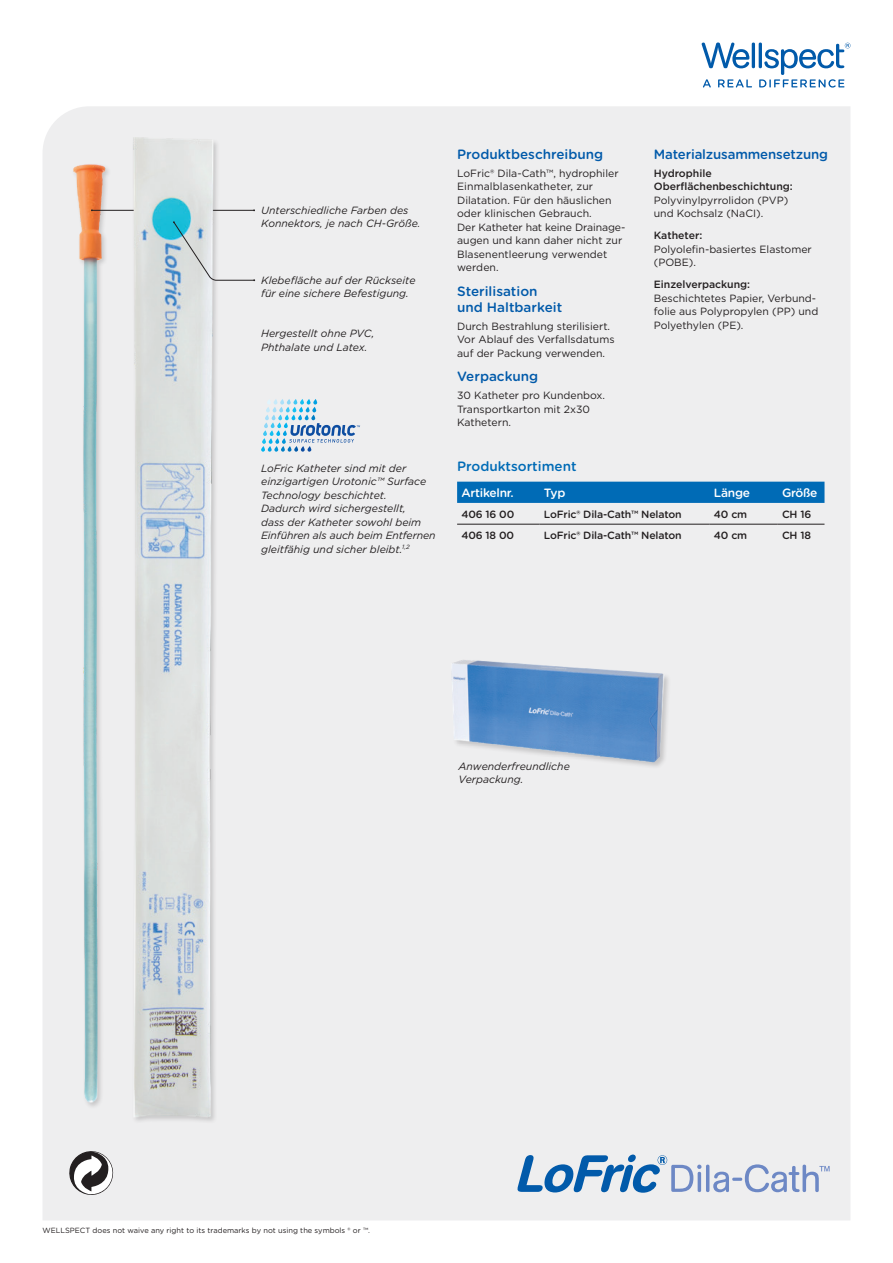
<style>
.page{position:relative;width:893px;height:1263px;background:#fff}
.page>*{position:absolute;margin:0;border:0;box-sizing:border-box;transform-origin:0 0}
.Product_sheet_-_subh{font:500 13.5px/16.2px "Gotham Rounded";color:#015aaa}
.Product_sheet_-_subh-2{font:500 13.5px "Gotham Rounded";color:#006bb6}
.Product_sheet_-_tabl{font:500 12px "Gotham Rounded";letter-spacing:-.02em;color:#fff}
.Product_sheet_-_body{font:10.5px/13.5px "Gotham";color:#231f20}
.Product_sheet_-_feat{font:italic 10.5px/13.5px "Gotham";color:#231f20}
.Product_sheet_-_tabl-2{font:500 10.5px "Gotham Rounded";letter-spacing:-.015em;color:#231f20}
.Product_sheet_-_feat-2{font:italic 10.5px/13.5px "Gotham Rounded";color:#231f20}
.t1{font:7.5px "Gotham Rounded";color:#231f20}
.s1{font-weight:500}
</style>
<div class="page">
<div style="left:43px;top:106px;width:807px;height:1114px;background:#eeeeef"></div>
<svg style="left:702px;top:43px;width:148px;height:45px"></svg>
<svg style="left:517px;top:1154px;width:313px;height:39px;background:#b2c6dd"></svg>
<img style="left:430px;top:644px;width:255px;height:132px">
<svg style="left:69px;top:1151px;width:44px;height:44px"></svg>
<img style="left:63px;top:152px;width:54px;height:953px">
<hr style="left:92px;top:210px;width:162px;height:1px;background:#231f20">
<img style="left:128px;top:124px;width:96px;height:1004px">
<svg style="left:173px;top:221px;width:82px;height:60px;background:#d2dce0"></svg>
<svg style="left:261px;top:399px;width:99px;height:53px;background:#c3d8e7"></svg>
<div style="left:457px;top:482px;width:367px;height:21px;background:#006bb6"></div>
<hr style="left:457px;top:524px;width:83px;height:1px;background:#231f20">
<hr style="left:540px;top:524px;width:170px;height:1px;background:#231f20">
<hr style="left:710px;top:524px;width:68px;height:1px;background:#231f20">
<hr style="left:778px;top:524px;width:46px;height:1px;background:#231f20">
<p class="Product_sheet_-_feat-2" style="left:261px;top:203px;width:161px">Unterschiedliche Farben des<br>Konnektors, je nach CH-Größe.</p>
<p class="Product_sheet_-_feat" style="left:261px;top:273px;width:156px">Klebefläche auf der Rückseite für eine sichere Befestigung.</p>
<p class="Product_sheet_-_feat" style="left:261px;top:327px;width:115px">Hergestellt ohne PVC,<br>Phthalate und Latex.</p>
<p class="Product_sheet_-_subh" style="left:457px;top:145px;width:148px">Produktbeschreibung</p>
<p class="Product_sheet_-_body" style="left:457px;top:166px;width:170px">LoFric® Dila-Cath™, hydrophiler<br>Einmalblasenkatheter, zur<br>Dilatation. Für den häuslichen oder klinischen Gebrauch.<br>Der Katheter hat keine Drainage&shy;augen und kann daher nicht zur<br>Blasenentleerung verwendet werden.</p>
<p class="Product_sheet_-_subh" style="left:457px;top:282px;width:107px">Sterilisation und Haltbarkeit</p>
<p class="Product_sheet_-_body" style="left:457px;top:319px;width:159px">Durch Bestrahlung sterilisiert.<br>Vor Ablauf des Verfallsdatums auf der Packung verwenden.</p>
<p class="Product_sheet_-_subh" style="left:457px;top:368px;width:83px">Verpackung</p>
<p class="Product_sheet_-_body" style="left:457px;top:388px;width:150px">30 Katheter pro Kundenbox.<br>Transportkarton mit 2x30<br>Kathetern.</p>
<p class="Product_sheet_-_subh" style="left:654px;top:145px;width:176px">Materialzusammensetzung</p>
<p class="Product_sheet_-_body" style="left:654px;top:166px;width:141px"><span class="s1">Hydrophile<br>Oberflächenbeschichtung:<br></span>Polyvinylpyrrolidon (PVP) und Kochsalz (NaCI).</p>
<p class="Product_sheet_-_body" style="left:654px;top:228px;width:160px"><span class="s1">Katheter:<br></span>Polyolefin-basiertes Elastomer (POBE).</p>
<p class="Product_sheet_-_body" style="left:654px;top:277px;width:166px"><span class="s1">Einzelverpackung:<br></span>Beschichtetes Papier, Verbund&shy;folie aus Polypropylen (PP) und<br>Polyethylen (PE).</p>
<p class="Product_sheet_-_feat" style="left:261px;top:461px;width:176px">LoFric Katheter sind mit der einzigartigen Urotonic™ Surface<br>Technology beschichtet.<br>Dadurch wird sichergestellt,<br>dass der Katheter sowohl beim<br>Einführen als auch beim Entfernen gleitfähig und sicher bleibt.<sup>1,2</sup></p>
<p class="Product_sheet_-_subh-2" style="left:457px;top:457px;width:121px">Produktsortiment</p>
<p class="Product_sheet_-_tabl" style="left:461px;top:484px;width:54px">Artikelnr.</p>
<p class="Product_sheet_-_tabl" style="left:544px;top:484px;width:23px">Typ</p>
<p class="Product_sheet_-_tabl" style="left:714px;top:484px;width:38px">Länge</p>
<p class="Product_sheet_-_tabl" style="left:782px;top:484px;width:37px">Größe</p>
<p class="Product_sheet_-_tabl-2" style="left:461px;top:506px;width:54px">406 16 00</p>
<p class="Product_sheet_-_tabl-2" style="left:544px;top:506px;width:139px">LoFric® Dila-Cath™ Nelaton</p>
<p class="Product_sheet_-_tabl-2" style="left:714px;top:506px;width:35px">40 cm</p>
<p class="Product_sheet_-_tabl-2" style="left:782px;top:506px;width:31px">CH 16</p>
<p class="Product_sheet_-_tabl-2" style="left:461px;top:528px;width:54px">406 18 00</p>
<p class="Product_sheet_-_tabl-2" style="left:544px;top:528px;width:139px">LoFric® Dila-Cath™ Nelaton</p>
<p class="Product_sheet_-_tabl-2" style="left:714px;top:528px;width:35px">40 cm</p>
<p class="Product_sheet_-_tabl-2" style="left:782px;top:528px;width:31px">CH 18</p>
<p class="Product_sheet_-_feat" style="left:459px;top:759px;width:113px">Anwenderfreundliche<br>Verpackung.</p>
<p class="t1" style="left:43px;top:1225px;width:329px">WELLSPECT does not waive any right to its trademarks by not using the symbols ® or ™.</p>
</div>
